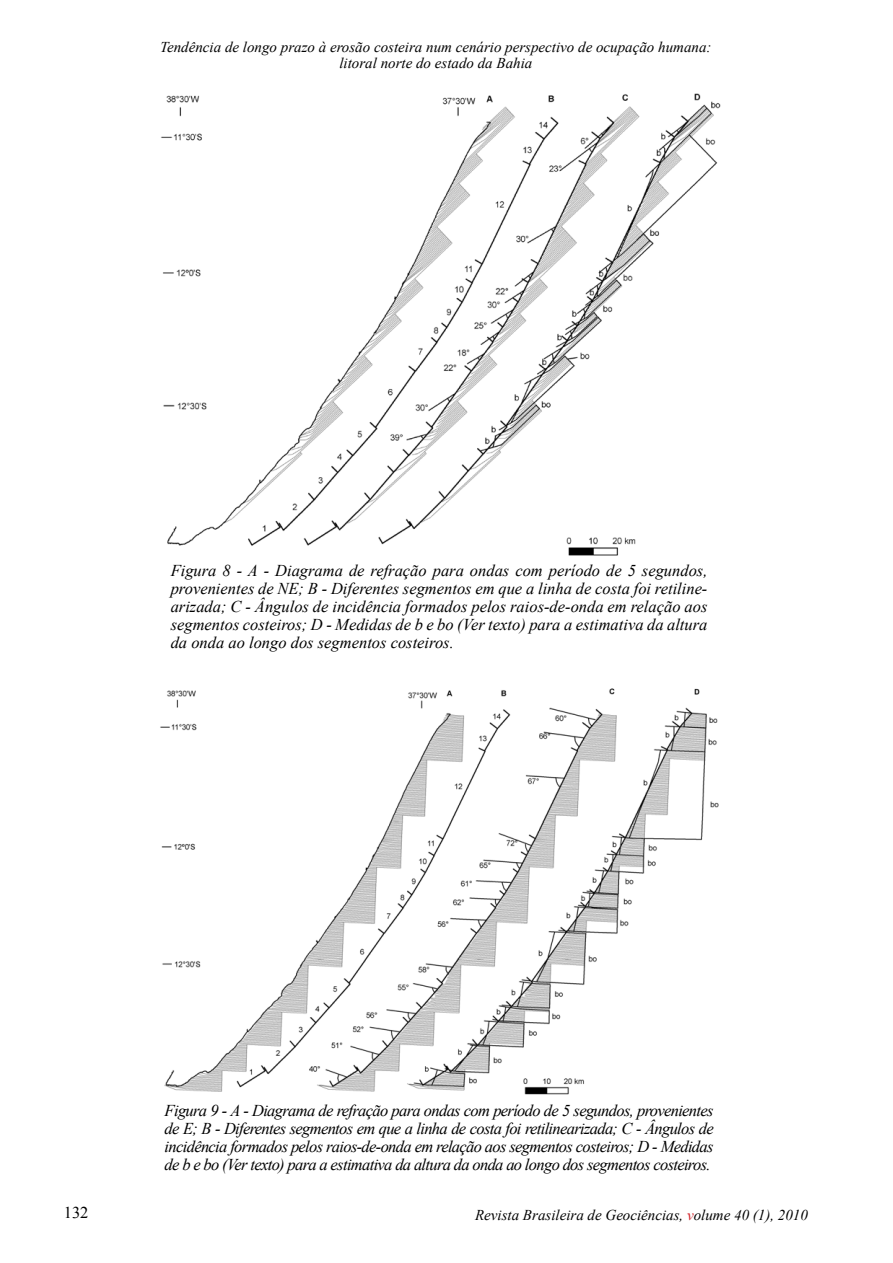
<style>
.page{position:relative;width:893px;height:1263px;background:#fff}
.page>*{position:absolute;margin:0;border:0;box-sizing:border-box;transform-origin:0 0}
.t1{font:italic 16.5px/18px "Times New Roman";letter-spacing:-.04em;color:#000;text-align:justify}
.t2{font:16.5px "Times New Roman";color:#000}
.t3{font:italic 15px/16.5px "Times New Roman";color:#000;text-align:center}
.s1{color:#d2232a}
</style>
<div class="page">
<img style="left:161px;top:93px;width:560px;height:463px">
<img style="left:160px;top:688px;width:558px;height:407px">
<p class="t3" style="left:160px;top:38px;width:553px">Tendência de longo prazo à erosão costeira num cenário perspectivo de ocupação humana: litoral norte do estado da Bahia</p>
<p class="t1" style="left:171px;top:561px;width:538px">Figura 8 - A - Diagrama de refração para ondas com período de 5 segundos, provenientes de NE; B - Diferentes segmentos em que a linha de costa foi retiline&shy;arizada; C - Ângulos de incidência formados pelos raios-de-onda em relação aos segmentos costeiros; D - Medidas de b e bo (Ver texto) para a estimativa da altura da onda ao longo dos segmentos costeiros.</p>
<p class="t1" style="left:165px;top:1101px;width:550px">Figura 9 - A - Diagrama de refração para ondas com período de 5 segundos, provenientes de E; B - Diferentes segmentos em que a linha de costa foi retilinearizada; C - Ângulos de incidência formados pelos raios-de-onda em relação aos segmentos costeiros; D - Medidas de b e bo (Ver texto) para a estimativa da altura da onda ao longo dos segmentos costeiros.</p>
<p class="t2" style="left:64px;top:1201px;width:26px">132</p>
<p class="t3" style="left:475px;top:1206px;width:334px">Revista Brasileira de Geociências, <span class="s1">v</span>olume 40 (1), 2010</p>
</div>
